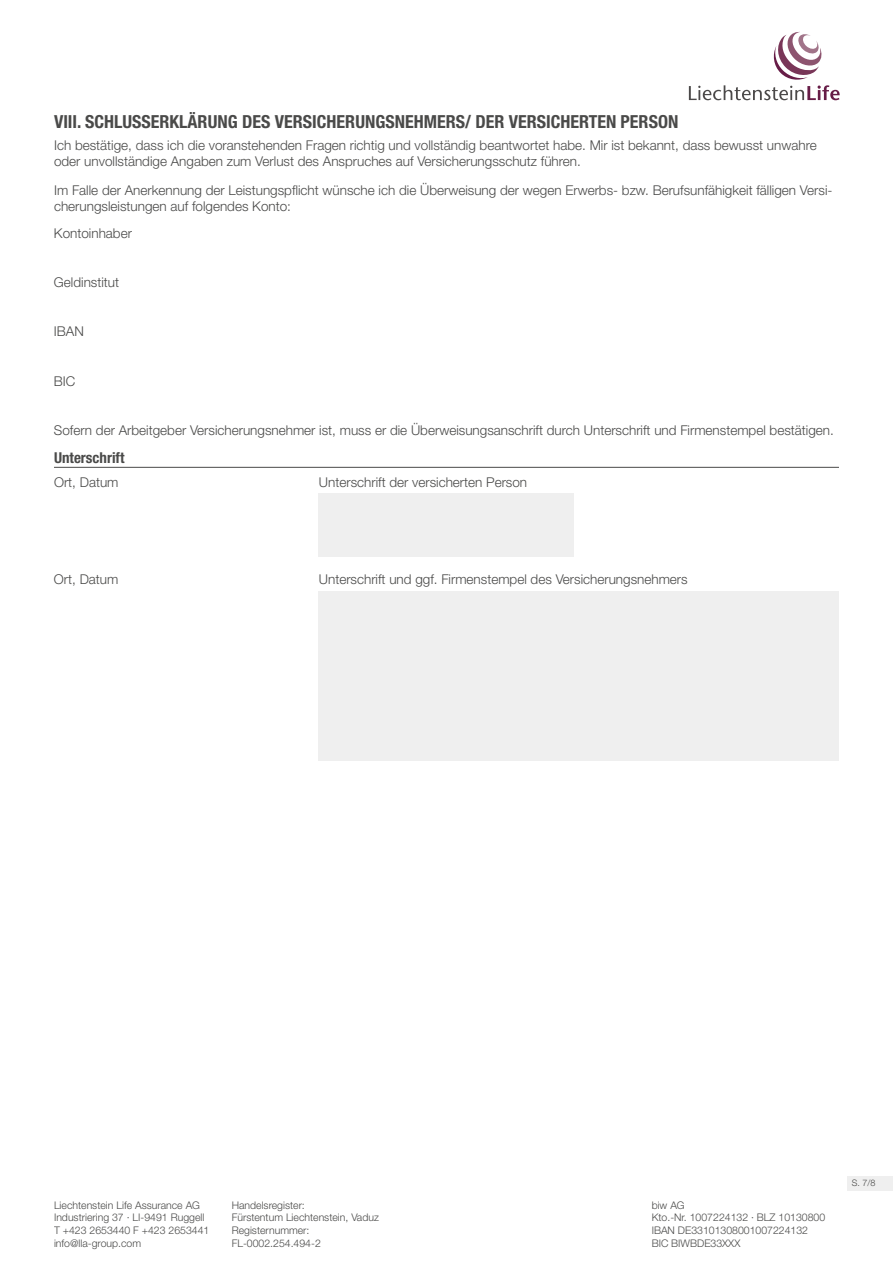
<style>
.page{position:relative;width:893px;height:1263px;background:#fff}
.page>*{position:absolute;margin:0;border:0;box-sizing:border-box;transform-origin:0 0}
.t1{font:700 condensed 18px "Helvetica Neue LT Pro";color:#4a4a49}
.t2{font:700 condensed 15px "Helvetica Neue LT Pro";color:#4a4a49}
.t3{font:300 13.5px/16.2px "Helvetica Neue LT Pro";color:#4a4a49}
.t4{font:300 10.5px/12.6px "Helvetica Neue LT Pro";color:#4a4a49}
.t5{font:300 9px "Helvetica Neue LT Pro";color:#4a4a49}
</style>
<div class="page">
<svg style="left:689px;top:32px;width:151px;height:68px"></svg>
<hr style="left:54px;top:467px;width:785px;height:1px;background:#4a4a49">
<div style="left:319px;top:493px;width:255px;height:64px;background:#efefef"></div>
<div style="left:319px;top:591px;width:520px;height:169px;background:#efefef"></div>
<div style="left:847px;top:1176px;width:46px;height:15px;background:#efefef"></div>
<h1 class="t1" style="left:54px;top:110px;width:626px">VIII. SCHLUSSERKLÄRUNG DES VERSICHERUNGSNEHMERS/ DER VERSICHERTEN PERSON</h1>
<p class="t3" style="left:54px;top:136px;width:764px">Ich bestätige, dass ich die voranstehenden Fragen richtig und vollständig beantwortet habe. Mir ist bekannt, dass bewusst unwahre oder unvollständige Angaben zum Verlust des Anspruches auf Versicherungsschutz führen.</p>
<p class="t3" style="left:54px;top:182px;width:780px">Im Falle der Anerkennung der Leistungspflicht wünsche ich die Überweisung der wegen Erwerbs- bzw. Berufsunfähigkeit fälligen Versi&shy;cherungsleistungen auf folgendes Konto:</p>
<p class="t3" style="left:54px;top:225px;width:80px">Kontoinhaber</p>
<p class="t3" style="left:54px;top:274px;width:67px">Geldinstitut</p>
<p class="t3" style="left:54px;top:323px;width:32px">IBAN</p>
<p class="t3" style="left:54px;top:372px;width:23px">BIC</p>
<p class="t3" style="left:54px;top:422px;width:781px">Sofern der Arbeitgeber Versicherungsnehmer ist, muss er die Überweisungsanschrift durch Unterschrift und Firmenstempel bestätigen.</p>
<p class="t3" style="left:54px;top:474px;width:66px">Ort, Datum</p>
<p class="t3" style="left:319px;top:474px;width:210px">Unterschrift der versicherten Person</p>
<p class="t2" style="left:54px;top:448px;width:72px">Unterschrift</p>
<p class="t3" style="left:54px;top:571px;width:66px">Ort, Datum</p>
<p class="t3" style="left:319px;top:571px;width:370px">Unterschrift und ggf. Firmenstempel des Versicherungsnehmers</p>
<p class="t4" style="left:54px;top:1198px;width:157px">Liechtenstein Life Assurance AG<br>Industriering 37 · LI-9491 Ruggell<br>T +423 2653440 F +423 2653441 info@lla-group.com</p>
<p class="t4" style="left:652px;top:1198px;width:175px">biw AG<br>Kto.-Nr. 1007224132 · BLZ 10130800<br>IBAN DE33101308001007224132<br>BIC BIWBDE33XXX</p>
<p class="t4" style="left:232px;top:1198px;width:149px">Handelsregister:<br>Fürstentum Liechtenstein, Vaduz<br>Registernummer:<br>FL-0002.254.494-2</p>
<p class="t5" style="left:852px;top:1178px;width:25px">S. 7/8</p>
</div>
